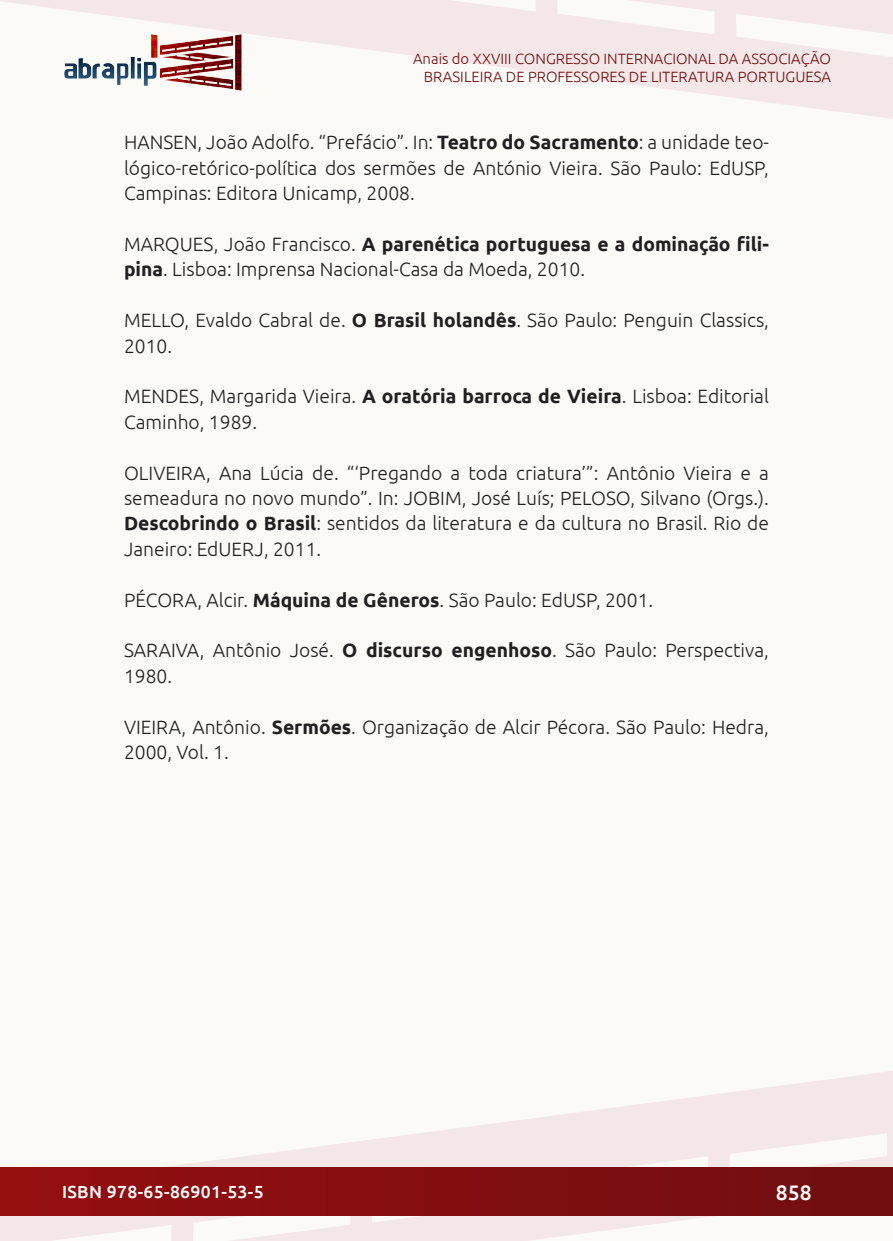
<style>
.page{position:relative;width:893px;height:1241px;background:#fff}
.page>*{position:absolute;margin:0;border:0;box-sizing:border-box;transform-origin:0 0}
.t1{font:500 21px "Ubuntu";color:#fff}
._10_REFERÊNCIAS{font:300 19.25px/25.4px "Ubuntu";color:#231f20}
.t2{font:500 17.5px "Ubuntu";letter-spacing:.02em;color:#fff}
.t3{font:300 14.88px/17.8px "Ubuntu";color:#700e10;text-align:right}
.s1{font-weight:700}
</style>
<div class="page">
<div style="left:0;top:0;width:893px;height:1240px;background:#fcfaf7"></div>
<svg style="left:0;top:1071px;width:893px;height:169px"></svg>
<svg style="left:0;top:0;width:893px;height:119px"></svg>
<div style="left:1px;top:1167px;width:891px;height:47px;background:linear-gradient(to right,#950e10,#700e10)"></div>
<img style="left:62px;top:31px;width:182px;height:62px">
<p class="t3" style="left:413px;top:49px;width:419px">Anais do XXVIII CONGRESSO INTERNACIONAL DA ASSOCIAÇÃO<br>BRASILEIRA DE PROFESSORES DE LITERATURA PORTUGUESA</p>
<p class="_10_REFERÊNCIAS" style="left:124px;top:129px;width:646px;text-align:justify">HANSEN, João Adolfo. “Prefácio”. In: <span class="s1">Teatro do Sacramento</span>: a unidade teo&shy;lógico-retórico-política dos sermões de António Vieira. São Paulo: EdUSP, Campinas: Editora Unicamp, 2008.</p>
<p class="_10_REFERÊNCIAS" style="left:124px;top:231px;width:646px">MARQUES, João Francisco. <span class="s1">A parenética portuguesa e a dominação fili&shy;pina</span>. Lisboa: Imprensa Nacional-Casa da Moeda, 2010.</p>
<p class="_10_REFERÊNCIAS" style="left:124px;top:307px;width:646px">MELLO, Evaldo Cabral de. <span class="s1">O Brasil holandês</span>. São Paulo: Penguin Classics,<br>2010.</p>
<p class="_10_REFERÊNCIAS" style="left:124px;top:383px;width:646px">MENDES, Margarida Vieira. <span class="s1">A oratória barroca de Vieira</span>. Lisboa: Editorial<br>Caminho, 1989.</p>
<p class="_10_REFERÊNCIAS" style="left:124px;top:459px;width:646px;text-align:justify">OLIVEIRA, Ana Lúcia de. “‘Pregando a toda criatura’”: Antônio Vieira e a semeadura no novo mundo”. In: JOBIM, José Luís; PELOSO, Silvano (Orgs.).<br><span class="s1">Descobrindo o Brasil</span>: sentidos da literatura e da cultura no Brasil. Rio de Janeiro: EdUERJ, 2011.</p>
<p class="_10_REFERÊNCIAS" style="left:124px;top:586px;width:531px">PÉCORA, Alcir. <span class="s1">Máquina de Gêneros</span>. São Paulo: EdUSP, 2001.</p>
<p class="_10_REFERÊNCIAS" style="left:124px;top:637px;width:646px">SARAIVA, Antônio José. <span class="s1">O discurso engenhoso</span>. São Paulo: Perspectiva,<br>1980.</p>
<p class="_10_REFERÊNCIAS" style="left:124px;top:713px;width:646px">VIEIRA, Antônio. <span class="s1">Sermões</span>. Organização de Alcir Pécora. São Paulo: Hedra,<br>2000, Vol. 1.</p>
<p class="t2" style="left:62px;top:1180px;width:203px">ISBN 978-65-86901-53-5</p>
<p class="t1" style="left:776px;top:1178px;width:37px">858</p>
</div>
